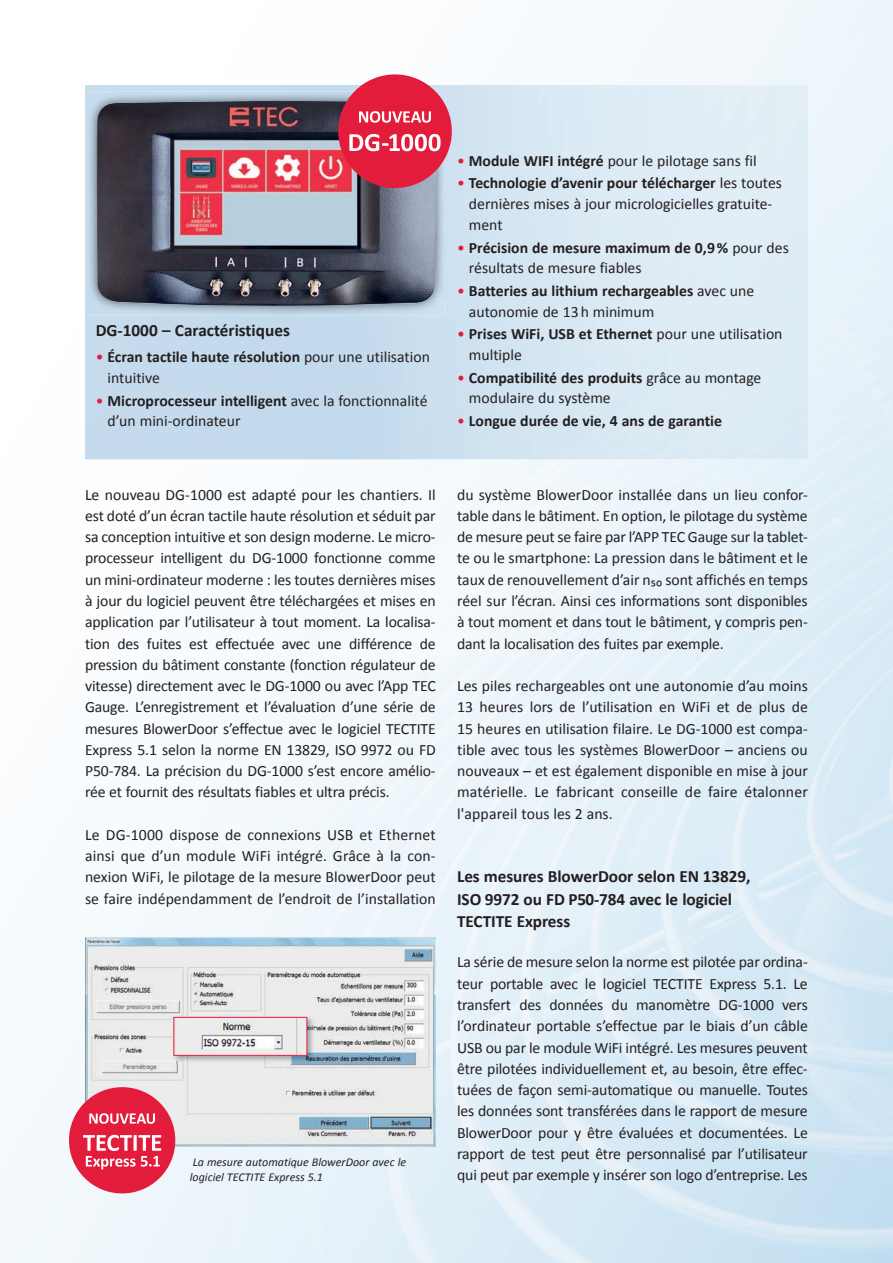
<style>
.page{position:relative;width:893px;height:1263px;background:#fff}
.page>*{position:absolute;margin:0;border:0;box-sizing:border-box;transform-origin:0 0}
.t1{font:700 17.25px/22.5px "Calibri";letter-spacing:-.005em;color:#231f20}
.t2{font:15.75px/21.3px "Calibri";color:#231f20;text-align:justify}
.t3{font:700 15.75px/20.7px "Calibri";color:#231f20}
.t4{font:italic 12px/14.4px "Calibri";color:#231f20}
.s1{font-weight:400;color:#e41c3b}
.s2{font-weight:400}
.s3{color:#e41c3b}
.s4{font-weight:700}
</style>
<div class="page">
<img style="left:0;top:1106px;width:893px;height:157px">
<img style="left:87px;top:92px;width:358px;height:223px">
<img style="left:97px;top:101px;width:339px;height:205px">
<img style="left:85px;top:938px;width:351px;height:208px">
<img style="left:172px;top:1015px;width:143px;height:48px">
<img style="left:176px;top:1019px;width:129px;height:35px">
<div style="left:174px;top:1017px;width:133px;height:39px;border:1px solid #e41c3b"></div>
<div style="left:338px;top:74px;width:114px;height:114px;background:#e41c3b;border-radius:50%"></div>
<svg style="left:349px;top:134px;width:92px;height:17px"></svg>
<svg style="left:359px;top:111px;width:72px;height:12px"></svg>
<div style="left:69px;top:1087px;width:106px;height:106px;background:#e41c3b;border-radius:50%"></div>
<svg style="left:83px;top:1135px;width:78px;height:34px"></svg>
<svg style="left:89px;top:1113px;width:66px;height:11px"></svg>
<p class="t1" style="left:96px;top:318px;width:196px">DG-1000 – Caractéristiques</p>
<p class="t3" style="left:107px;top:346px;width:324px;text-indent:-12px"><span class="s1">•</span> Écran tactile haute résolution <span class="s2">pour une utilisation intuitive</span></p>
<p class="t2" style="left:107px;top:389px;width:322px;line-height:20.7px;text-indent:-12px"><span class="s3">•</span> <span class="s4">Microprocesseur intelligent</span> avec la fonctionnalité d’un mini-ordinateur</p>
<p class="t2" style="left:457px;top:149px;width:301px"><span class="s3">•</span> <span class="s4">Module WIFI intégré</span> pour le pilotage sans fil</p>
<p class="t2" style="left:469px;top:172px;width:315px;line-height:20.7px;text-align:left;text-indent:-12px"><span class="s3">•</span> <span class="s4">Technologie d’avenir pour télécharger</span> les toutes dernières mises à jour micrologicielles gratuite&shy;ment</p>
<p class="t2" style="left:469px;top:236px;width:321px;line-height:20.7px;text-indent:-12px"><span class="s3">•</span> <span class="s4">Précision de mesure maximum de 0,9 %</span> pour des résultats de mesure fiables</p>
<p class="t3" style="left:469px;top:280px;width:287px;text-indent:-12px"><span class="s1">•</span> Batteries au lithium rechargeables <span class="s2">avec une autonomie de 13 h minimum</span></p>
<p class="t2" style="left:469px;top:323px;width:315px;line-height:20.7px;text-indent:-12px"><span class="s3">•</span> <span class="s4">Prises WiFi, USB et Ethernet</span> pour une utilisation multiple</p>
<p class="t2" style="left:469px;top:366px;width:294px;line-height:20.7px;text-indent:-12px"><span class="s3">•</span> <span class="s4">Compatibilité des produits</span> grâce au montage modulaire du système</p>
<p class="t3" style="left:457px;top:410px;width:266px"><span class="s1">•</span> Longue durée de vie, 4 ans de garantie</p>
<p class="t2" style="left:85px;top:483px;width:352px">Le nouveau DG-1000 est adapté pour les chantiers. Il est doté d’un écran tactile haute résolution et séduit par sa conception intuitive et son design moderne. Le micro&shy;processeur intelligent du DG-1000 fonctionne comme un mini-ordinateur moderne : les toutes dernières mises à jour du logiciel peuvent être téléchargées et mises en application par l’utilisateur à tout moment. La localisa&shy;tion des fuites est effectuée avec une différence de pression du bâtiment constante (fonction régulateur de vitesse) directement avec le DG-1000 ou avec l’App TEC Gauge. L’enregistrement et l’évaluation d’une série de mesures BlowerDoor s’effectue avec le logiciel TECTITE Express 5.1 selon la norme EN 13829, ISO 9972 ou FD P50-784. La précision du DG-1000 s’est encore amélio&shy;rée et fournit des résultats fiables et ultra précis.</p>
<p class="t2" style="left:85px;top:823px;width:352px">Le DG-1000 dispose de connexions USB et Ethernet ainsi que d’un module WiFi intégré. Grâce à la con&shy;nexion WiFi, le pilotage de la mesure BlowerDoor peut se faire indépendamment de l’endroit de l’installation</p>
<p class="t4" style="left:190px;top:1154px;width:218px">La mesure automatique BlowerDoor avec le logiciel TECTITE Express 5.1</p>
<p class="t2" style="left:457px;top:483px;width:352px">du système BlowerDoor installée dans un lieu confor&shy;table dans le bâtiment. En option, le pilotage du système de mesure peut se faire par l’APP TEC Gauge sur la tablet&shy;te ou le smartphone: La pression dans le bâtiment et le taux de renouvellement d’air n₅₀ sont affichés en temps réel sur l’écran. Ainsi ces informations sont disponibles à tout moment et dans tout le bâtiment, y compris pen&shy;dant la localisation des fuites par exemple.</p>
<p class="t2" style="left:457px;top:674px;width:352px">Les piles rechargeables ont une autonomie d’au moins 13 heures lors de l’utilisation en WiFi et de plus de 15 heures en utilisation filaire. Le DG-1000 est compa&shy;tible avec tous les systèmes BlowerDoor – anciens ou nouveaux – et est également disponible en mise à jour matérielle. Le fabricant conseille de faire étalonner l'appareil tous les 2 ans.</p>
<p class="t1" style="left:457px;top:864px;width:295px">Les mesures BlowerDoor selon EN 13829,<br>ISO 9972 ou FD P50-784 avec le logiciel<br>TECTITE Express</p>
<p class="t2" style="left:457px;top:951px;width:352px">La série de mesure selon la norme est pilotée par ordina&shy;teur portable avec le logiciel TECTITE Express 5.1. Le transfert des données du manomètre DG-1000 vers l’ordinateur portable s’effectue par le biais d’un câble USB ou par le module WiFi intégré. Les mesures peuvent être pilotées individuellement et, au besoin, être effec&shy;tuées de façon semi-automatique ou manuelle. Toutes les données sont transférées dans le rapport de mesure BlowerDoor pour y être évaluées et documentées. Le rapport de test peut être personnalisé par l’utilisateur qui peut par exemple y insérer son logo d’entreprise. Les</p>
</div>
